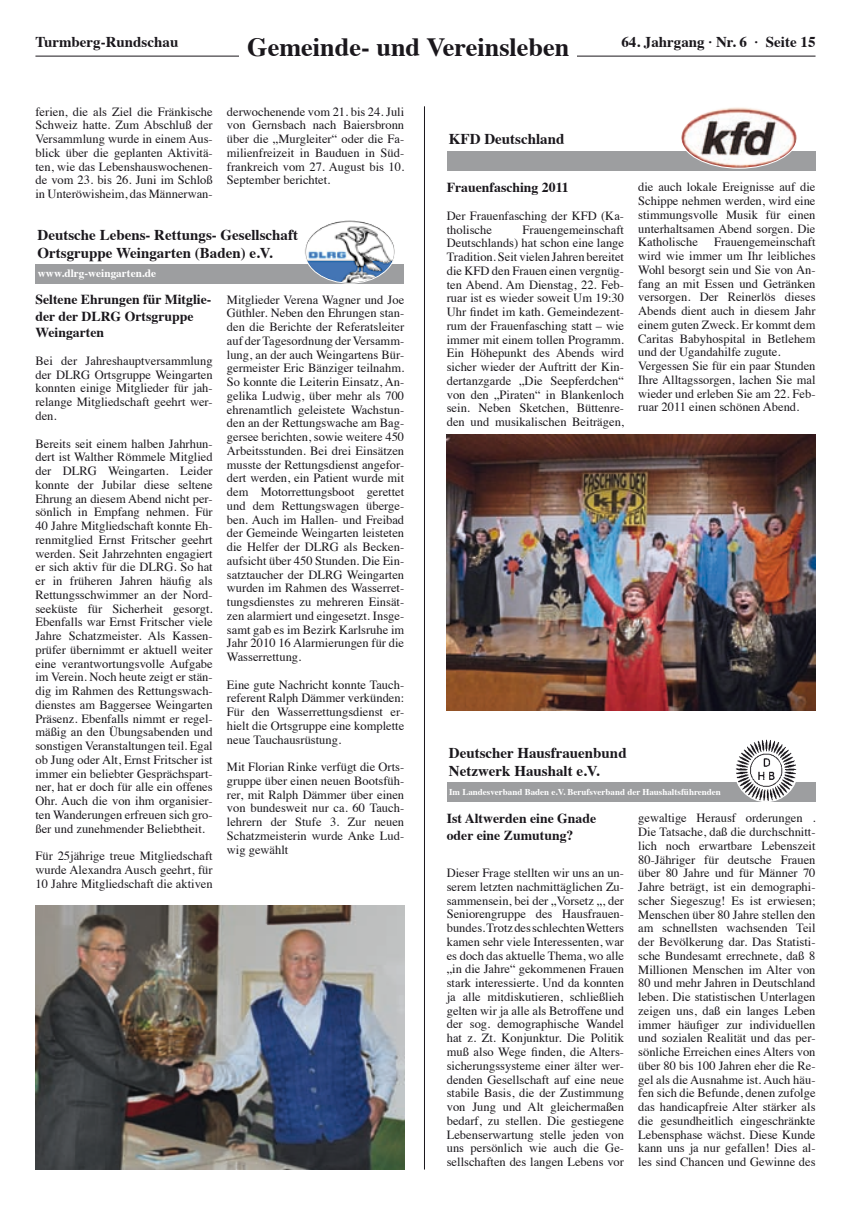
<style>
.page{position:relative;width:851px;height:1205px;background:#fff}
.page>*{position:absolute;margin:0;border:0;box-sizing:border-box;transform-origin:0 0}
.t1{font:700 26.25px "Times";color:#1a171c}
.t2{font:700 15px/18px "Times";color:#1a171c}
.t3{font:700 13.75px/16.5px "Times";color:#1a171c}
.t4{font:12.5px/13.8px "Times";color:#1a171c;text-align:justify}
.t5{font:700 11.25px "Times";color:#fff}
.t6{font:700 9px "Times";color:#fff}
</style>
<div class="page">
<hr style="left:35px;top:56px;width:780px;height:1px;background:#1a171c">
<hr style="left:424px;top:106px;width:1px;height:1063px;background:#1a171c">
<div style="left:239px;top:36px;width:338px;height:44px;background:#fff"></div>
<div style="left:35px;top:264px;width:369px;height:19px;background:#9d9ea0"></div>
<img style="left:306px;top:222px;width:87px;height:61px">
<div style="left:304px;top:220px;width:91px;height:63px;border:1px solid #fff;border-radius:50%"></div>
<img style="left:36px;top:905px;width:368px;height:264px">
<img style="left:446px;top:435px;width:369px;height:276px">
<div style="left:446px;top:151px;width:369px;height:19px;background:#9d9ea0"></div>
<img style="left:682px;top:108px;width:113px;height:60px">
<div style="left:680px;top:106px;width:117px;height:63px;border:1px solid #fff;border-radius:50%"></div>
<div style="left:446px;top:782px;width:369px;height:20px;background:#9d9ea0"></div>
<img style="left:734px;top:739px;width:63px;height:62px;border-radius:31px">
<div style="left:734px;top:739px;width:63px;height:63px;border:1px solid #fff;border-radius:50%"></div>
<p class="t2" style="left:35px;top:31px;width:144px">Turmberg-Rundschau</p>
<h1 class="t1" style="left:247px;top:22px;width:323px">Gemeinde- und Vereinsleben</h1>
<p class="t2" style="left:621px;top:31px;width:196px">64. Jahrgang · Nr. 6 · Seite 15</p>
<p class="t4" style="left:35px;top:104px;width:179px">ferien, die als Ziel die Fränkische Schweiz hatte. Zum Abschluß der Versammlung wurde in einem Aus&shy;blick über die geplanten Aktivitä&shy;ten, wie das Lebenshauswochenen&shy;de vom 23. bis 26. Juni im Schloß in Unteröwisheim, das Männerwan-</p>
<p class="t4" style="left:227px;top:104px;width:179px">derwochenende vom 21. bis 24. Juli von Gernsbach nach Baiersbronn über die „Murgleiter“ oder die Fa&shy;milienfreizeit in Bauduen in Süd&shy;frankreich vom 27. August bis 10.<br>September berichtet.</p>
<p class="t2" style="left:38px;top:224px;width:262px">Deutsche Lebens- Rettungs- Gesellschaft<br>Ortsgruppe Weingarten (Baden) e.V.</p>
<p class="t5" style="left:38px;top:262px;width:120px">www.dlrg-weingarten.de</p>
<p class="t3" style="left:35px;top:290px;width:177px">Seltene Ehrungen für Mitglie&shy;der der DLRG Ortsgruppe<br>Weingarten</p>
<p class="t4" style="left:35px;top:353px;width:179px">Bei der Jahreshauptversammlung der DLRG Ortsgruppe Weingarten konnten einige Mitglieder für jah&shy;relange Mitgliedschaft geehrt wer&shy;den.</p>
<p class="t4" style="left:35px;top:435px;width:179px">Bereits seit einem halben Jahrhun&shy;dert ist Walther Römmele Mitglied der DLRG Weingarten. Leider konnte der Jubilar diese seltene Ehrung an diesem Abend nicht per&shy;sönlich in Empfang nehmen. Für 40 Jahre Mitgliedschaft konnte Eh&shy;renmitglied Ernst Fritscher geehrt werden. Seit Jahrzehnten engagiert er sich aktiv für die DLRG. So hat er in früheren Jahren häufig als Rettungsschwimmer an der Nord&shy;seeküste für Sicherheit gesorgt.<br>Ebenfalls war Ernst Fritscher viele Jahre Schatzmeister. Als Kassen&shy;prüfer übernimmt er aktuell weiter eine verantwortungsvolle Aufgabe im Verein. Noch heute zeigt er stän&shy;dig im Rahmen des Rettungswach&shy;dienstes am Baggersee Weingarten Präsenz. Ebenfalls nimmt er regel&shy;mäßig an den Übungsabenden und sonstigen Veranstaltungen teil. Egal ob Jung oder Alt, Ernst Fritscher ist immer ein beliebter Gesprächspart&shy;ner, hat er doch für alle ein offenes Ohr. Auch die von ihm organisier&shy;ten Wanderungen erfreuen sich gro&shy;ßer und zunehmender Beliebtheit.</p>
<p class="t4" style="left:35px;top:848px;width:179px">Für 25jährige treue Mitgliedschaft wurde Alexandra Ausch geehrt, für 10 Jahre Mitgliedschaft die aktiven</p>
<p class="t4" style="left:227px;top:291px;width:179px">Mitglieder Verena Wagner und Joe Güthler. Neben den Ehrungen stan&shy;den die Berichte der Referatsleiter auf der Tagesordnung der Versamm&shy;lung, an der auch Weingartens Bür&shy;germeister Eric Bänziger teilnahm.<br>So konnte die Leiterin Einsatz, An&shy;gelika Ludwig, über mehr als 700 ehrenamtlich geleistete Wachstun&shy;den an der Rettungswache am Bag&shy;gersee berichten, sowie weitere 450<br>Arbeitsstunden. Bei drei Einsätzen musste der Rettungsdienst angefor&shy;dert werden, ein Patient wurde mit dem Motorrettungsboot gerettet und dem Rettungswagen überge&shy;ben. Auch im Hallen- und Freibad der Gemeinde Weingarten leisteten die Helfer der DLRG als Becken&shy;aufsicht über 450 Stunden. Die Ein&shy;satztaucher der DLRG Weingarten wurden im Rahmen des Wasserret&shy;tungsdienstes zu mehreren Einsät&shy;zen alarmiert und eingesetzt. Insge&shy;samt gab es im Bezirk Karlsruhe im Jahr 2010 16 Alarmierungen für die Wasserrettung.</p>
<p class="t4" style="left:227px;top:676px;width:179px">Eine gute Nachricht konnte Tauch&shy;referent Ralph Dämmer verkünden:<br>Für den Wasserrettungsdienst er&shy;hielt die Ortsgruppe eine komplette neue Tauchausrüstung.</p>
<p class="t4" style="left:227px;top:759px;width:179px">Mit Florian Rinke verfügt die Orts&shy;gruppe über einen neuen Bootsfüh&shy;rer, mit Ralph Dämmer über einen von bundesweit nur ca. 60 Tauch&shy;lehrern der Stufe 3. Zur neuen Schatzmeisterin wurde Anke Lud&shy;wig gewählt</p>
<p class="t2" style="left:449px;top:129px;width:117px">KFD Deutschland</p>
<p class="t3" style="left:446px;top:178px;width:123px">Frauenfasching 2011</p>
<p class="t4" style="left:446px;top:208px;width:179px">Der Frauenfasching der KFD (Ka&shy;tholische</p>
<p class="t4" style="left:446px;top:221px;width:179px;text-indent:76px">Frauengemeinschaft Deutschlands) hat schon eine lange Tradition. Seit vielen Jahren bereitet die KFD den Frauen einen vergnüg&shy;ten Abend. Am Dienstag, 22. Feb&shy;ruar ist es wieder soweit Um 19:30<br>Uhr findet im kath. Gemeindezent&shy;rum der Frauenfasching statt – wie immer mit einem tollen Programm.<br>Ein Höhepunkt des Abends wird sicher wieder der Auftritt der Kin&shy;dertanzgarde „Die Seepferdchen“ von den „Piraten“ in Blankenloch sein. Neben Sketchen, Büttenre&shy;den und musikalischen Beiträgen,</p>
<p class="t4" style="left:638px;top:179px;width:179px">die auch lokale Ereignisse auf die Schippe nehmen werden, wird eine stimmungsvolle Musik für einen unterhaltsamen Abend sorgen. Die Katholische</p>
<p class="t4" style="left:638px;top:234px;width:179px;text-align:left;text-indent:76px">Frauengemeinschaft wird wie immer um Ihr leibliches<br>Wohl besorgt sein und Sie von An&shy;fang an mit Essen und Getränken versorgen. Der Reinerlös dieses<br>Abends dient auch in diesem Jahr einem guten Zweck. Er kommt dem<br>Caritas Babyhospital in Betlehem und der Ugandahilfe zugute.<br>Vergessen Sie für ein paar Stunden<br>Ihre Alltagssorgen, lachen Sie mal wieder und erleben Sie am 22. Feb&shy;ruar 2011 einen schönen Abend.</p>
<p class="t2" style="left:449px;top:742px;width:179px">Deutscher Hausfrauenbund<br>Netzwerk Haushalt e.V.</p>
<p class="t6" style="left:449px;top:783px;width:273px">Im Landesverband Baden e.V. Berufsverband der Haushaltsführenden</p>
<p class="t3" style="left:446px;top:809px;width:151px">Ist Altwerden eine Gnade oder eine Zumutung?</p>
<p class="t4" style="left:446px;top:865px;width:179px">Dieser Frage stellten wir uns an un&shy;serem letzten nachmittäglichen Zu&shy;sammensein, bei der „Vorsetz „, der Seniorengruppe des Hausfrauen&shy;bundes. Trotz des schlechten Wetters kamen sehr viele Interessenten, war es doch das aktuelle Thema, wo alle „in die Jahre“ gekommenen Frauen stark interessierte. Und da konnten ja alle mitdiskutieren, schließlieh gelten wir ja alle als Betroffene und der sog. demographische Wandel hat z. Zt. Konjunktur. Die Politik muß also Wege finden, die Alters&shy;sicherungssysteme einer älter wer&shy;denden Gesellschaft auf eine neue stabile Basis, die der Zustimmung von Jung und Alt gleichermaßen bedarf, zu stellen. Die gestiegene Lebenserwartung stelle jeden von uns persönlich wie auch die Ge&shy;sellschaften des langen Lebens vor</p>
<p class="t4" style="left:638px;top:810px;width:179px">gewaltige Herausf orderungen .<br>Die Tatsache, daß die durchschnitt&shy;lich noch erwartbare Lebenszeit 80-Jähriger für deutsche Frauen über 80 Jahre und für Männer 70<br>Jahre beträgt, ist ein demographi&shy;scher Siegeszug! Es ist erwiesen; Menschen über 80 Jahre stellen den am schnellsten wachsenden Teil der Bevölkerung dar. Das Statisti&shy;sche Bundesamt errechnete, daß 8<br>Millionen Menschen im Alter von 80 und mehr Jahren in Deutschland leben. Die statistischen Unterlagen zeigen uns, daß ein langes Leben immer häufiger zur individuellen und sozialen Realität und das per&shy;sönliche Erreichen eines Alters von über 80 bis 100 Jahren eher die Re&shy;gel als die Ausnahme ist. Auch häu&shy;fen sich die Befunde, denen zufolge das handicapfreie Alter stärker als die gesundheitlich eingeschränkte Lebensphase wächst. Diese Kunde kann uns ja nur gefallen! Dies al&shy;les sind Chancen und Gewinne des</p>
</div>
